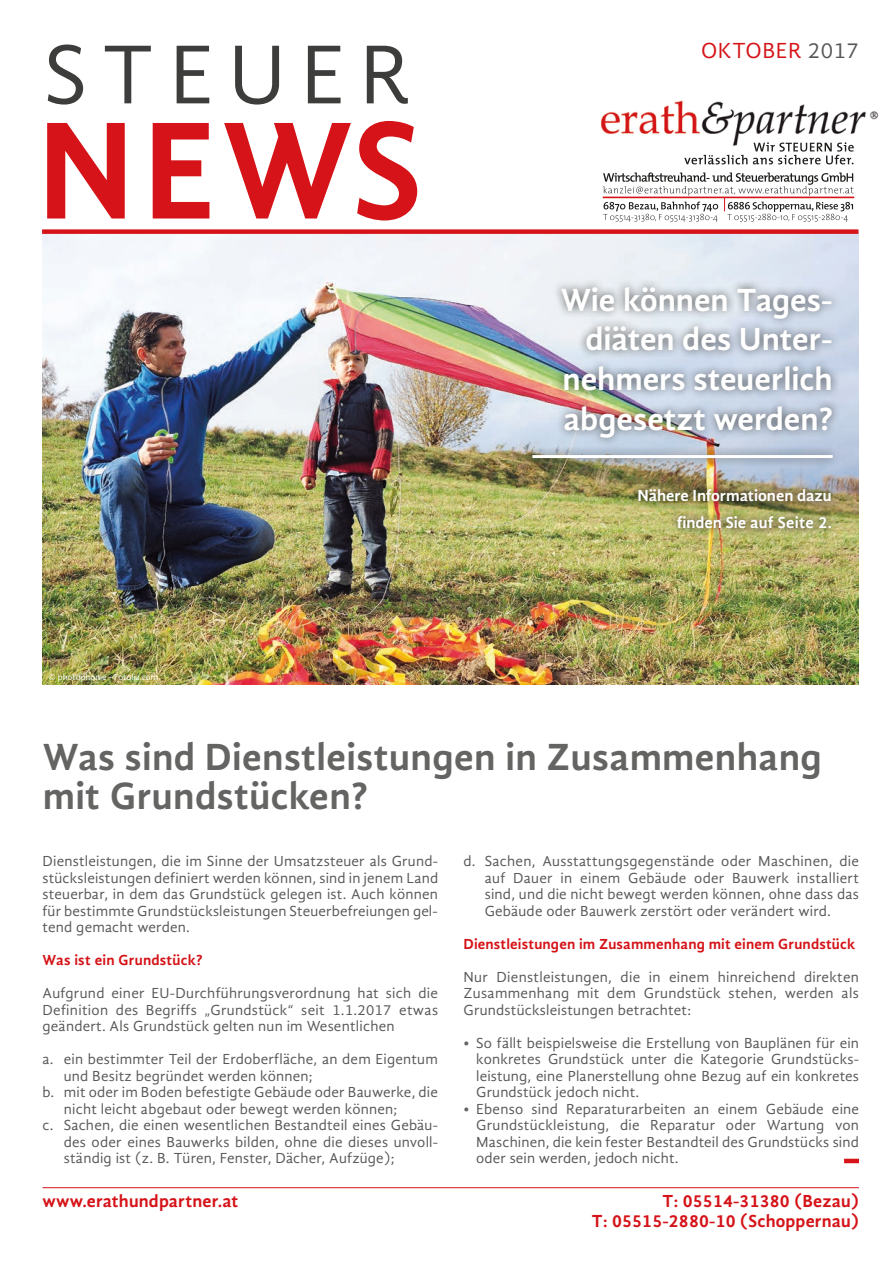
<style>
.page{position:relative;width:893px;height:1263px;background:#fff}
.page>*{position:absolute;margin:0;border:0;box-sizing:border-box;transform-origin:0 0}
.t1{font:700 142.65px "Gandhi Sans";color:#d51318}
.t2{font:85.95px "Gandhi Sans";letter-spacing:.17em;color:#3d3d3c}
.t3{font:700 39px/39px "Gandhi Sans";letter-spacing:.01em;color:#646463}
.t4{font:700 33px/39.6px "Gandhi Sans";color:#fff;text-align:right}
.t5{font:22.5px "Gandhi Sans";letter-spacing:.025em;color:#d51318}
.t6{font:700 18px/20.1px "Gandhi Sans";letter-spacing:.01em;color:#d51318;text-align:right}
.t7{font:700 16.5px/27px "Gandhi Sans";color:#fff;text-align:right}
.t8{font:15px/16.5px "Gandhi Sans";letter-spacing:.015em;color:#575756;text-align:justify}
.t9{font:700 15px "Gandhi Sans";letter-spacing:.01em;color:#d51318}
.t10{font:9px "Gandhi Sans";color:#fff}
.s1{color:#575756}
.s2{color:#646463}
</style>
<div class="page">
<hr style="left:844px;top:1159px;width:15px;height:4px;background:#d51318">
<img style="left:43px;top:234px;width:815px;height:451px">
<div style="left:523px;top:278px;width:319px;height:189px;background:#1d1d1b;opacity:.75"></div>
<hr style="left:532px;top:455px;width:301px;height:3px;background:#fff">
<img style="left:629px;top:480px;width:211px;height:58px">
<div style="left:42px;top:229px;width:816px;height:5px;background:#d51318"></div>
<img style="left:600px;top:100px;width:279px;height:42px">
<hr style="left:603px;top:197px;width:251px;height:1px;background:#d51318">
<svg style="left:603px;top:172px;width:250px;height:50px"></svg>
<svg style="left:684px;top:142px;width:170px;height:22px"></svg>
<hr style="left:43px;top:1187px;width:816px;height:1px;background:#d51318">
<h2 class="t2" style="left:44px;top:26px;width:368px">STEUER</h2>
<h1 class="t1" style="left:37px;top:88px;width:387px">NEWS</h1>
<p class="t10" style="left:49px;top:672px;width:111px">© photophonie - Fotolia.com</p>
<h3 class="t5" style="left:701px;top:38px;width:159px">OKTOBER <span class="s1">2017</span></h3>
<h3 class="t4" style="left:561px;top:280px;width:273px">Wie können Tages&shy;diäten des Unter&shy;nehmers steuerlich abgesetzt werden?</h3>
<p class="t7" style="left:637px;top:482px;width:196px">Nähere Informationen dazu finden Sie auf Seite 2.</p>
<h3 class="t3" style="left:43px;top:737px;width:781px">Was sind Dienstleistungen in Zusammenhang mit Grundstücken?</h3>
<p class="t8" style="left:43px;top:853px;width:397px">Dienstleistungen, die im Sinne der Umsatzsteuer als Grund&shy;stücksleistungen definiert werden können, sind in jenem Land steuerbar, in dem das Grundstück gelegen ist. Auch können für bestimmte Grundstücksleistungen Steuerbefreiungen gel&shy;tend gemacht werden.</p>
<p class="t9" style="left:43px;top:951px;width:162px">Was ist ein Grundstück?</p>
<p class="t8" style="left:43px;top:985px;width:397px">Aufgrund einer EU-Durchführungsverordnung hat sich die Definition des Begriffs „Grundstück“ seit 1.1.2017 etwas geändert. Als Grundstück gelten nun im Wesentlichen</p>
<p class="t8" style="left:43px;top:1051px;width:397px">a. ein bestimmter Teil der Erdoberfläche, an dem Eigentum</p>
<p class="t8" style="left:64px;top:1067px;width:250px">und Besitz begründet werden können;</p>
<p class="t8" style="left:43px;top:1084px;width:397px">b. mit oder im Boden befestigte Gebäude oder Bauwerke, die</p>
<p class="t8" style="left:64px;top:1100px;width:335px">nicht leicht abgebaut oder bewegt werden können;</p>
<p class="t8" style="left:43px;top:1117px;width:397px">c. Sachen, die einen wesentlichen Bestandteil eines Gebäu-</p>
<p class="t8" style="left:64px;top:1133px;width:376px">des oder eines Bauwerks bilden, ohne die dieses unvoll-</p>
<p class="t8" style="left:64px;top:1150px;width:332px">ständig ist (z. B. Türen, Fenster, Dächer, Aufzüge);</p>
<p class="t8" style="left:485px;top:853px;width:376px;text-indent:-21px">d. Sachen, Ausstattungsgegenstände oder Maschinen, die auf Dauer in einem Gebäude oder Bauwerk installiert sind, und die nicht bewegt werden können, ohne dass das Gebäude oder Bauwerk zerstört oder verändert wird.</p>
<p class="t9" style="left:463px;top:935px;width:393px">Dienstleistungen im Zusammenhang mit einem Grundstück</p>
<p class="t8" style="left:463px;top:968px;width:397px">Nur Dienstleistungen, die in einem hinreichend direkten Zusammenhang mit dem Grundstück stehen, werden als Grundstücksleistungen betrachtet:</p>
<p class="t8" style="left:476px;top:1034px;width:384px;text-indent:-13px"><span class="s2">•</span> So fällt beispielsweise die Erstellung von Bauplänen für ein konkretes Grundstück unter die Kategorie Grundstücks&shy;leistung, eine Planerstellung ohne Bezug auf ein konkretes Grundstück jedoch nicht.</p>
<p class="t8" style="left:476px;top:1100px;width:384px;text-indent:-13px"><span class="s2">•</span> Ebenso sind Reparaturarbeiten an einem Gebäude eine Grundstückleistung, die Reparatur oder Wartung von Maschinen, die kein fester Bestandteil des Grundstücks sind oder sein werden, jedoch nicht.</p>
<p class="t6" style="left:43px;top:1191px;width:197px">www.erathundpartner.at</p>
<p class="t6" style="left:591px;top:1191px;width:269px">T: 05514-31380 (Bezau)<br>T: 05515-2880-10 (Schoppernau)</p>
</div>
